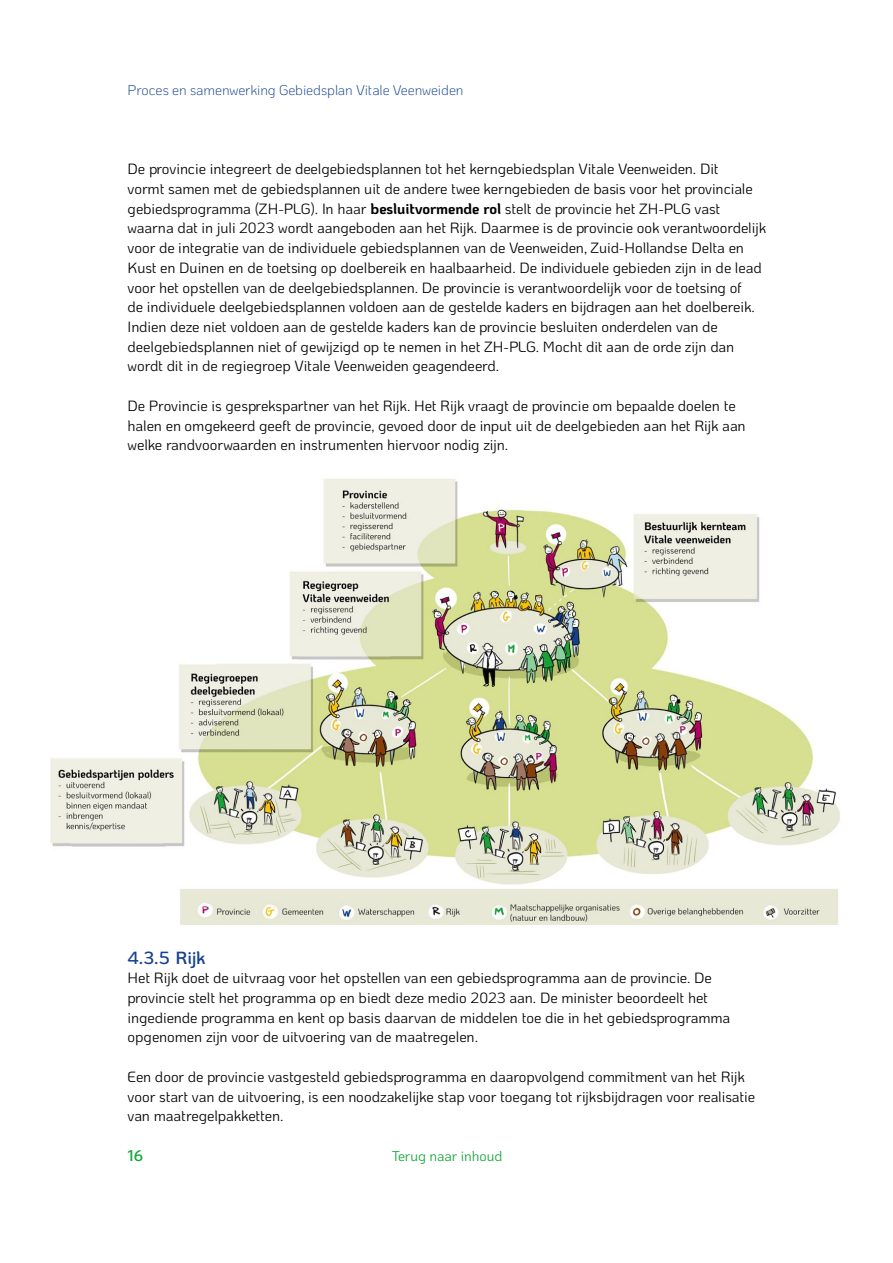
<style>
.page{position:relative;width:893px;height:1263px;background:#fff}
.page>*{position:absolute;margin:0;border:0;box-sizing:border-box;transform-origin:0 0}
.t1{font:600 17.55px "Ko Ho";color:#174290}
.t2{font:600 15.45px "Ko Ho";color:#13a538}
.t3{font:14.85px/19.8px "Ko Ho";letter-spacing:-.015em;color:#000}
.t4{font:300 14.1px "Ko Ho";letter-spacing:-.02em;color:#174290}
.t5{font:14.1px "Ko Ho";letter-spacing:-.01em;color:#13a538}
.s1{font-weight:700}
</style>
<div class="page">
<img style="left:50px;top:478px;width:790px;height:447px">
<p class="t4" style="left:128px;top:85px;width:337px">Proces en samenwerking Gebiedsplan Vitale Veenweiden</p>
<p class="t3" style="left:128px;top:160px;width:640px">De provincie integreert de deelgebiedsplannen tot het kerngebiedsplan Vitale Veenweiden. Dit<br>vormt samen met de gebiedsplannen uit de andere twee kerngebieden de basis voor het provinciale gebiedsprogramma (ZH-PLG). In haar <span class="s1">besluitvormende rol</span> stelt de provincie het ZH-PLG vast waarna dat in juli 2023 wordt aangeboden aan het Rijk. Daarmee is de provincie ook verantwoordelijk voor de integratie van de individuele gebiedsplannen van de Veenweiden, Zuid-Hollandse Delta en Kust en Duinen en de toetsing op doelbereik en haalbaarheid. De individuele gebieden zijn in de lead voor het opstellen van de deelgebiedsplannen. De provincie is verantwoordelijk voor de toetsing of<br>de individuele deelgebiedsplannen voldoen aan de gestelde kaders en bijdragen aan het doelbereik.<br>Indien deze niet voldoen aan de gestelde kaders kan de provincie besluiten onderdelen van de deelgebiedsplannen niet of gewijzigd op te nemen in het ZH-PLG. Mocht dit aan de orde zijn dan wordt dit in de regiegroep Vitale Veenweiden geagendeerd.</p>
<p class="t3" style="left:128px;top:397px;width:619px">De Provincie is gesprekspartner van het Rijk. Het Rijk vraagt de provincie om bepaalde doelen te halen en omgekeerd geeft de provincie, gevoed door de input uit de deelgebieden aan het Rijk aan welke randvoorwaarden en instrumenten hiervoor nodig zijn.</p>
<p class="t1" style="left:128px;top:949px;width:80px">4.3.5 Rijk</p>
<p class="t3" style="left:128px;top:969px;width:604px">Het Rijk doet de uitvraag voor het opstellen van een gebiedsprogramma aan de provincie. De provincie stelt het programma op en biedt deze medio 2023 aan. De minister beoordeelt het ingediende programma en kent op basis daarvan de middelen toe die in het gebiedsprogramma opgenomen zijn voor de uitvoering van de maatregelen.</p>
<p class="t3" style="left:128px;top:1068px;width:629px">Een door de provincie vastgesteld gebiedsprogramma en daaropvolgend commitment van het Rijk voor start van de uitvoering, is een noodzakelijke stap voor toegang tot rijksbijdragen voor realisatie van maatregelpakketten.</p>
<p class="t2" style="left:128px;top:1148px;width:17px">16</p>
<p class="t5" style="left:392px;top:1149px;width:112px">Terug naar inhoud</p>
</div>
